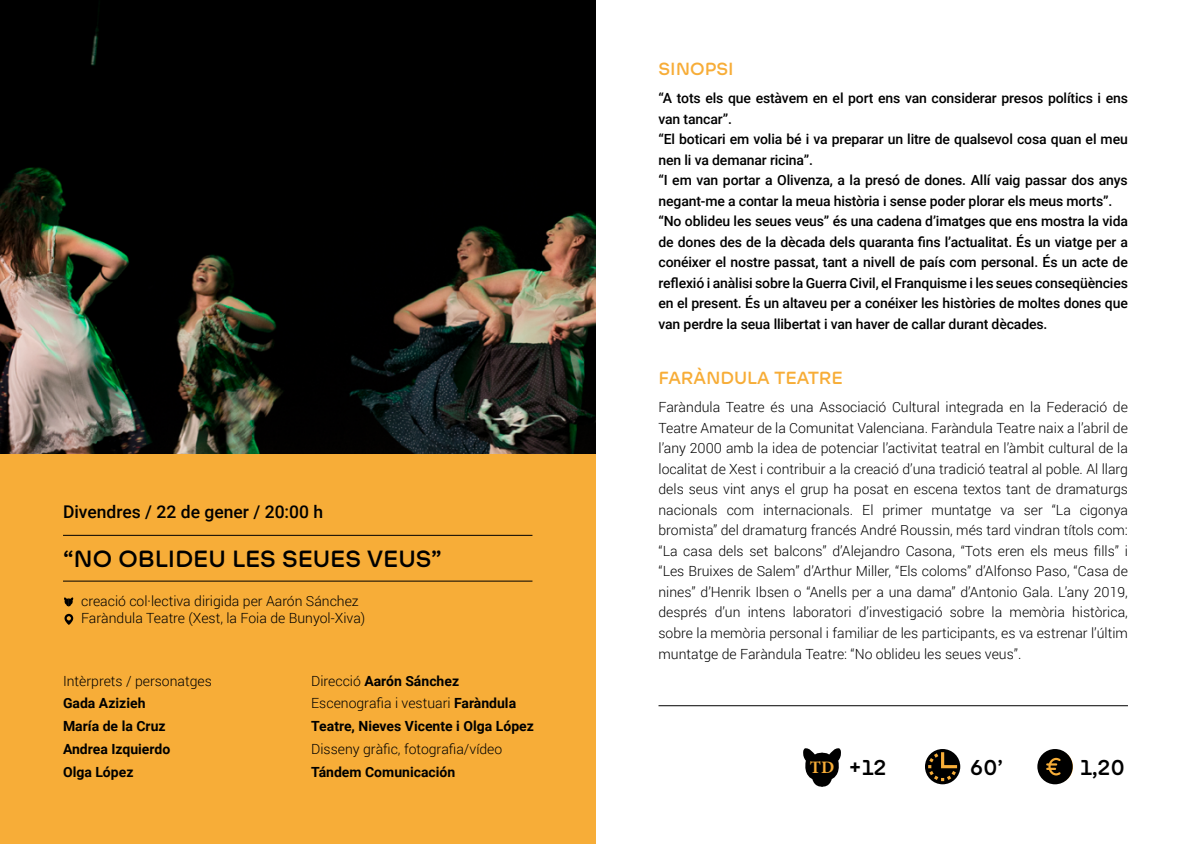
<style>
.page{position:relative;width:1191px;height:844px;background:#fff}
.page>*{position:absolute;margin:0;border:0;box-sizing:border-box;transform-origin:0 0}
.t1{font:700 21px "Ulm Grotesk";color:#000}
.t2{font:700 19.25px "Ulm Grotesk";color:#000}
.t3{font:500 17.5px "Roboto";color:#000}
.t4{font:700 15.75px "Ulm Grotesk";color:#f7ad38}
.t5{font:300 14px/20.5px "Roboto";color:#000}
.t6{font:500 14px/20.5px "Roboto";letter-spacing:-.01em;color:#000}
.t7{font:700 14px/22.8px "Roboto";color:#000}
.s1{font-weight:300}
.s2{font-family:"Minion Pro";font-size:17.5px;color:#f7ad38}
</style>
<div class="page">
<div style="left:0;top:453px;width:595px;height:390px;background:#f7ad38"></div>
<svg style="left:64px;top:597px;width:9px;height:9px"></svg>
<hr style="left:63px;top:580px;width:469px;height:1px;background:#000">
<hr style="left:63px;top:535px;width:469px;height:1px;background:#000">
<svg style="left:64px;top:613px;width:9px;height:11px"></svg>
<hr style="left:658px;top:705px;width:470px;height:1px;background:#000">
<img style="left:0;top:0;width:595px;height:453px">
<svg style="left:1037px;top:749px;width:35px;height:35px"></svg>
<svg style="left:925px;top:749px;width:35px;height:35px"></svg>
<svg style="left:803px;top:748px;width:38px;height:38px"></svg>
<p class="t3" style="left:63px;top:499px;width:262px">Divendres / 22 de gener / 20:00 h</p>
<h1 class="t1" style="left:63px;top:545px;width:380px">“NO OBLIDEU LES SEUES VEUS”</h1>
<p class="t5" style="left:81px;top:591px;width:286px;line-height:16.8px">creació col·lectiva dirigida per Aarón Sánchez<br>Faràndula Teatre (Xest, la Foia de Bunyol-Xiva)</p>
<p class="t5" style="left:63px;top:669px;width:150px">Intèrprets / personatges</p>
<p class="t7" style="left:63px;top:691px;width:109px">Gada Azizieh<br>María de la Cruz<br>Andrea Izquierdo<br>Olga López</p>
<p class="t7" style="left:311px;top:668px;width:224px"><span class="s1">Direcció</span> Aarón Sánchez<br><span class="s1">Escenografia i vestuari</span> Faràndula<br>Teatre, Nieves Vicente i Olga López</p>
<p class="t5" style="left:311px;top:738px;width:193px">Disseny gràfic, fotografia/vídeo</p>
<p class="t7" style="left:311px;top:759px;width:146px">Tándem Comunicación</p>
<p class="t4" style="left:658px;top:59px;width:77px">SINOPSI</p>
<p class="t6" style="left:658px;top:88px;width:471px">“A tots els que estàvem en el port ens van considerar presos polítics i ens van tancar”.<br>“El boticari em volia bé i va preparar un litre de qualsevol cosa quan el meu nen li va demanar ricina”.<br>“I em van portar a Olivenza, a la presó de dones. Allí vaig passar dos anys negant-me a contar la meua història i sense poder plorar els meus morts”. “No oblideu les seues veus” és una cadena d’imatges que ens mostra la vida de dones des de la dècada dels quaranta fins l’actualitat. És un viatge per a conéixer el nostre passat, tant a nivell de país com personal. És un acte de reflexió i anàlisi sobre la Guerra Civil, el Franquisme i les seues conseqüències en el present. És un altaveu per a conéixer les històries de moltes dones que van perdre la seua llibertat i van haver de callar durant dècades.</p>
<p class="t4" style="left:658px;top:368px;width:186px">FARÀNDULA TEATRE</p>
<p class="t5" style="left:658px;top:396px;width:471px;text-align:justify">Faràndula Teatre és una Associació Cultural integrada en la Federació de Teatre Amateur de la Comunitat Valenciana. Faràndula Teatre naix a l’abril de l’any 2000 amb la idea de potenciar l’activitat teatral en l’àmbit cultural de la localitat de Xest i contribuir a la creació d’una tradició teatral al poble. Al llarg dels seus vint anys el grup ha posat en escena textos tant de dramaturgs nacionals com internacionals. El primer muntatge va ser “La cigonya bromista” del dramaturg francés André Roussin, més tard vindran títols com: “La casa dels set balcons” d’Alejandro Casona, “Tots eren els meus fills” i “Les Bruixes de Salem” d’Arthur Miller, “Els coloms” d’Alfonso Paso, “Casa de nines” d’Henrik Ibsen o “Anells per a una dama” d’Antonio Gala. L’any 2019, després d’un intens laboratori d’investigació sobre la memòria històrica, sobre la memòria personal i familiar de les participants, es va estrenar l’últim muntatge de Faràndula Teatre: “No oblideu les seues veus”.</p>
<h2 class="t2" style="left:810px;top:754px;width:78px"><span class="s2">TD</span> +12</h2>
<h2 class="t2" style="left:970px;top:754px;width:34px">60’</h2>
<h2 class="t2" style="left:1080px;top:754px;width:46px">1,20</h2>
</div>
